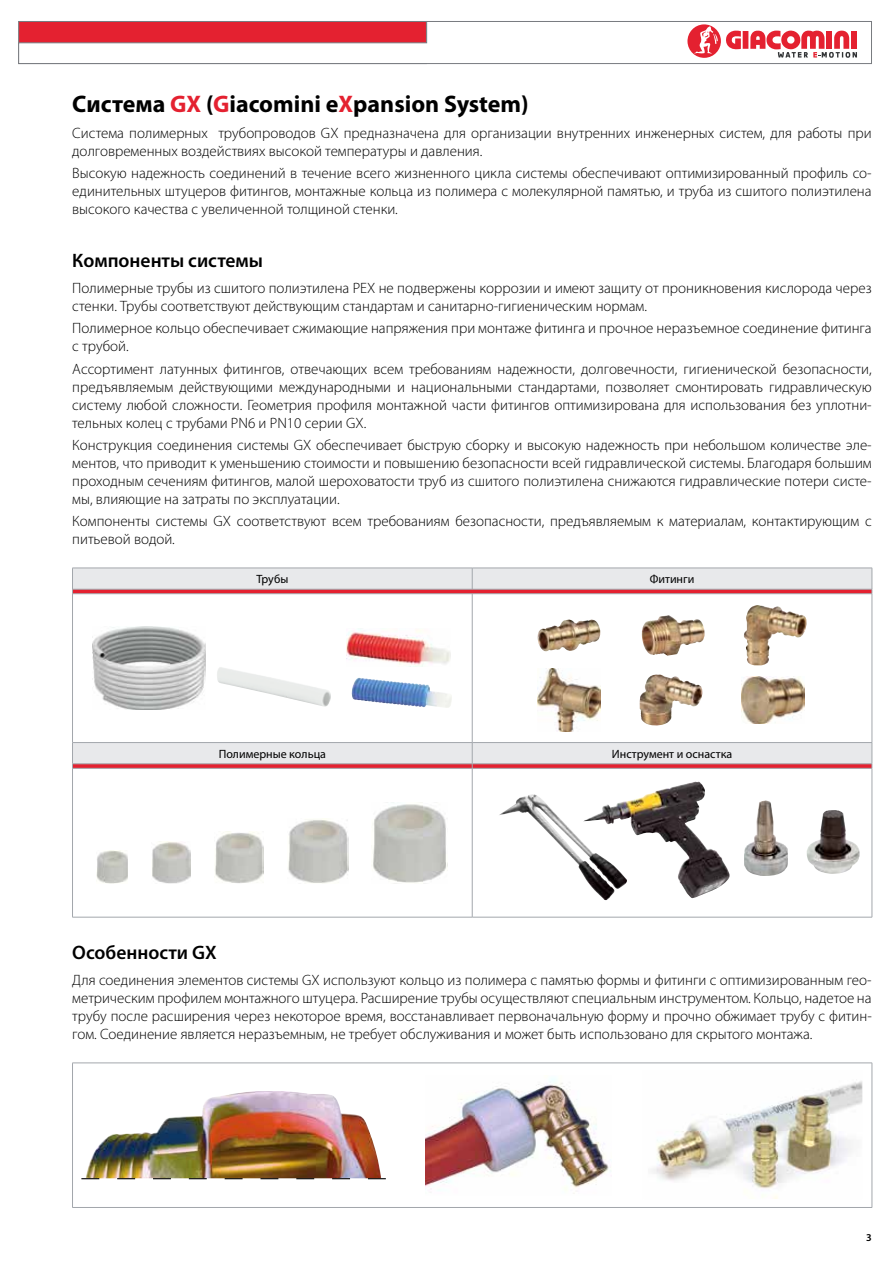
<style>
.page{position:relative;width:893px;height:1263px;background:#fff}
.page>*{position:absolute;margin:0;border:0;box-sizing:border-box;transform-origin:0 0}
.t1{font:700 24px "Myriad Pro";color:#000}
.t2{font:600 19.5px "Myriad Pro";color:#000}
.t3{font:300 15px/18px "Myriad Pro";color:#000}
.t4{font:12px "Myriad Pro";color:#000}
.t5{font:600 10.5px "Myriad Pro";color:#000}
.s1{color:#e42130}
</style>
<div class="page">
<svg style="left:18px;top:21px;width:854px;height:43px"></svg>
<div style="left:73px;top:569px;width:799px;height:20px;background:#e8e9eb"></div>
<svg style="left:73px;top:590px;width:799px;height:178px"></svg>
<hr style="left:72px;top:768px;width:400px;height:1px;background:#a3a7ac">
<hr style="left:472px;top:768px;width:400px;height:1px;background:#a3a7ac">
<svg style="left:72px;top:569px;width:1px;height:24px"></svg>
<svg style="left:72px;top:743px;width:1px;height:25px"></svg>
<svg style="left:472px;top:569px;width:1px;height:20px"></svg>
<svg style="left:472px;top:743px;width:1px;height:25px"></svg>
<svg style="left:872px;top:568px;width:1px;height:25px"></svg>
<svg style="left:872px;top:743px;width:1px;height:25px"></svg>
<hr style="left:72px;top:917px;width:400px;height:1px;background:#a3a7ac">
<hr style="left:472px;top:917px;width:400px;height:1px;background:#a3a7ac">
<hr style="left:72px;top:594px;width:1px;height:148px;background:#a3a7ac">
<hr style="left:472px;top:594px;width:1px;height:148px;background:#a3a7ac">
<hr style="left:872px;top:594px;width:1px;height:148px;background:#a3a7ac">
<hr style="left:72px;top:768px;width:1px;height:149px;background:#a3a7ac">
<hr style="left:472px;top:768px;width:1px;height:149px;background:#a3a7ac">
<hr style="left:872px;top:768px;width:1px;height:149px;background:#a3a7ac">
<hr style="left:72px;top:589px;width:400px;height:1px;background:#a3a7ac">
<hr style="left:472px;top:589px;width:400px;height:1px;background:#a3a7ac">
<hr style="left:72px;top:593px;width:400px;height:1px;background:#a3a7ac">
<hr style="left:472px;top:593px;width:400px;height:1px;background:#a3a7ac">
<hr style="left:72px;top:763px;width:400px;height:1px;background:#a3a7ac">
<hr style="left:472px;top:763px;width:400px;height:1px;background:#a3a7ac">
<hr style="left:72px;top:568px;width:400px;height:1px;background:#a3a7ac">
<hr style="left:472px;top:568px;width:400px;height:1px;background:#a3a7ac">
<hr style="left:72px;top:742px;width:400px;height:1px;background:#a3a7ac">
<hr style="left:472px;top:742px;width:400px;height:1px;background:#a3a7ac">
<img style="left:347px;top:628px;width:104px;height:38px">
<img style="left:352px;top:678px;width:23px;height:24px">
<img style="left:217px;top:667px;width:114px;height:40px">
<img style="left:93px;top:627px;width:112px;height:82px">
<img style="left:538px;top:619px;width:62px;height:32px">
<img style="left:642px;top:615px;width:62px;height:41px">
<img style="left:744px;top:605px;width:63px;height:61px">
<img style="left:640px;top:674px;width:62px;height:51px">
<img style="left:538px;top:669px;width:62px;height:62px">
<img style="left:742px;top:676px;width:62px;height:48px">
<img style="left:373px;top:802px;width:75px;height:81px">
<img style="left:288px;top:818px;width:60px;height:65px">
<img style="left:215px;top:831px;width:48px;height:52px">
<img style="left:152px;top:842px;width:39px;height:41px">
<img style="left:97px;top:850px;width:31px;height:33px">
<img style="left:499px;top:794px;width:110px;height:106px">
<img style="left:583px;top:781px;width:146px;height:117px">
<img style="left:744px;top:800px;width:44px;height:76px">
<img style="left:807px;top:810px;width:52px;height:64px">
<hr style="left:72px;top:1063px;width:800px;height:1px;background:#a3a7ac">
<hr style="left:72px;top:1207px;width:800px;height:1px;background:#a3a7ac">
<hr style="left:72px;top:1063px;width:1px;height:144px;background:#a3a7ac">
<hr style="left:872px;top:1063px;width:1px;height:144px;background:#a3a7ac">
<img style="left:86px;top:1091px;width:295px;height:87px">
<svg style="left:81px;top:1178px;width:305px;height:1px"></svg>
<img style="left:425px;top:1078px;width:187px;height:116px">
<img style="left:652px;top:1081px;width:209px;height:117px">
<h1 class="t1" style="left:72px;top:90px;width:458px">Система <span class="s1">GX</span> (<span class="s1">G</span>iacomini e<span class="s1">X</span>pansion System)</h1>
<p class="t3" style="left:72px;top:124px;width:801px">Система полимерных трубопроводов GX предназначена для организации внутренних инженерных систем, для работы при долговременных воздействиях высокой температуры и давления.</p>
<p class="t3" style="left:72px;top:165px;width:801px;text-align:justify">Высокую надежность соединений в течение всего жизненного цикла системы обеспечивают оптимизированный профиль со&shy;единительных штуцеров фитингов, монтажные кольца из полимера с молекулярной памятью, и труба из сшитого полиэтилена высокого качества с увеличенной толщиной стенки.</p>
<h2 class="t2" style="left:72px;top:249px;width:192px">Компоненты системы</h2>
<p class="t3" style="left:72px;top:279px;width:801px">Полимерные трубы из сшитого полиэтилена PEX не подвержены коррозии и имеют защиту от проникновения кислорода через стенки. Трубы соответствуют действующим стандартам и санитарно-гигиеническим нормам.</p>
<p class="t3" style="left:72px;top:320px;width:801px">Полимерное кольцо обеспечивает сжимающие напряжения при монтаже фитинга и прочное неразъемное соединение фитинга с трубой.</p>
<p class="t3" style="left:72px;top:360px;width:801px;text-align:justify">Ассортимент латунных фитингов, отвечающих всем требованиям надежности, долговечности, гигиенической безопасности, предъявляемым действующими международными и национальными стандартами, позволяет смонтировать гидравлическую систему любой сложности. Геометрия профиля монтажной части фитингов оптимизирована для использования без уплотни&shy;тельных колец с трубами PN6 и PN10 серии GX.</p>
<p class="t3" style="left:72px;top:436px;width:801px;text-align:justify">Конструкция соединения системы GX обеспечивает быструю сборку и высокую надежность при небольшом количестве эле&shy;ментов, что приводит к уменьшению стоимости и повышению безопасности всей гидравлической системы. Благодаря большим проходным сечениям фитингов, малой шероховатости труб из сшитого полиэтилена снижаются гидравлические потери систе&shy;мы, влияющие на затраты по эксплуатации.</p>
<p class="t3" style="left:72px;top:512px;width:801px">Компоненты системы GX соответствуют всем требованиям безопасности, предъявляемым к материалам, контактирующим с питьевой водой.</p>
<p class="t4" style="left:256px;top:572px;width:33px">Трубы</p>
<p class="t4" style="left:650px;top:572px;width:46px">Фитинги</p>
<p class="t4" style="left:219px;top:747px;width:109px">Полимерные кольца</p>
<p class="t4" style="left:612px;top:747px;width:122px">Инструмент и оснастка</p>
<h2 class="t2" style="left:72px;top:941px;width:146px">Особенности GX</h2>
<p class="t3" style="left:72px;top:971px;width:801px;text-align:justify">Для соединения элементов системы GX используют кольцо из полимера с памятью формы и фитинги с оптимизированным гео&shy;метрическим профилем монтажного штуцера. Расширение трубы осуществляют специальным инструментом. Кольцо, надетое на трубу после расширения через некоторое время, восстанавливает первоначальную форму и прочно обжимает трубу с фитин&shy;гом. Соединение является неразъемным, не требует обслуживания и может быть использовано для скрытого монтажа.</p>
<p class="t5" style="left:866px;top:1232px;width:7px">3</p>
</div>
